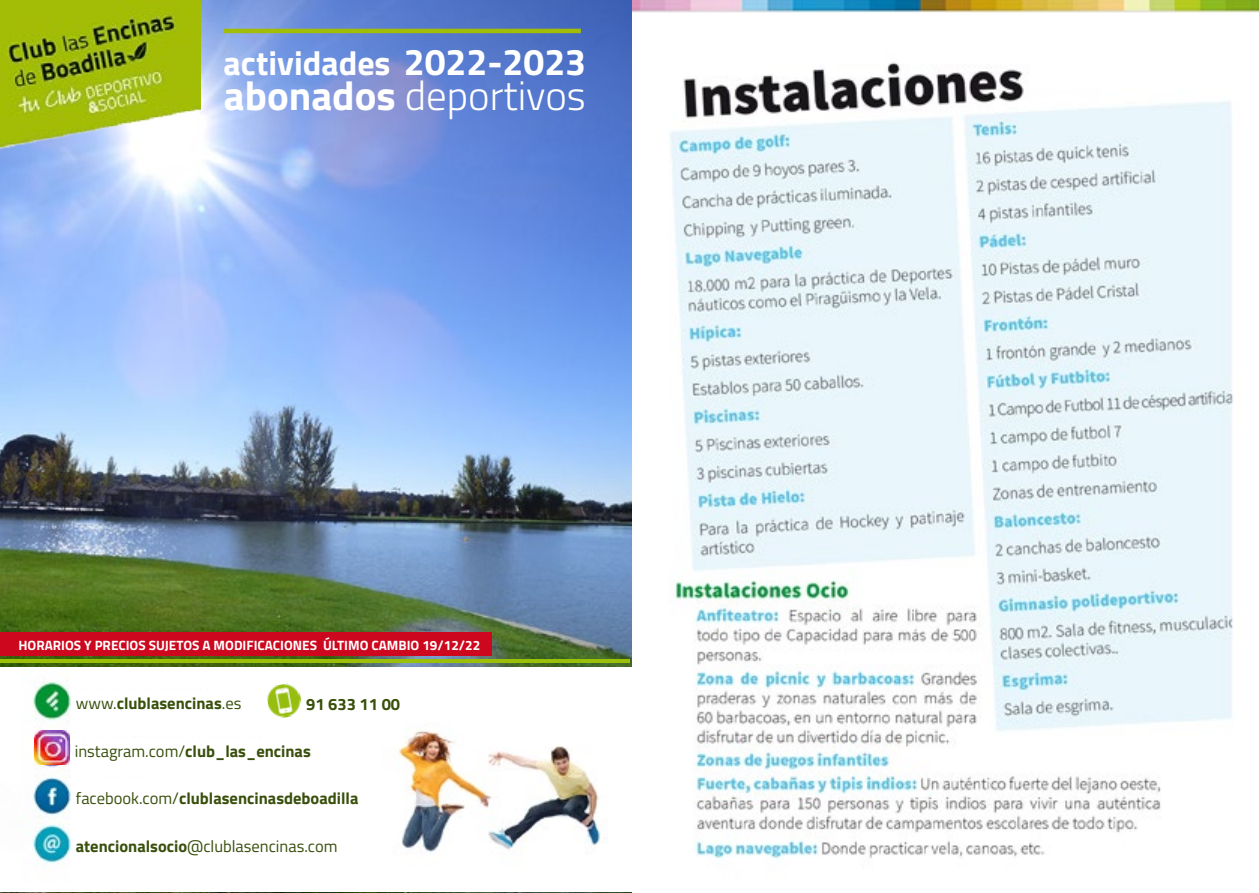
<style>
.page{position:relative;width:1259px;height:893px;background:#fff}
.page>*{position:absolute;margin:0;border:0;box-sizing:border-box;transform-origin:0 0}
.t1{font:300 40.8px "Titillium Web";color:#fff}
.t2{font:700 33.9px "Titillium Web";color:#fff}
.t3{font:700 16.5px "Titillium Web";color:#394f0c}
.t4{font:16.5px "Titillium Web";color:#394f0c}
.t5{font:700 13.5px "Titillium Web";color:#fff}
.s1{font-size:37.35px}
.s2{font-weight:700}
.s3{font-weight:400}
</style>
<div class="page">
<img style="left:631px;top:0;width:628px;height:12px">
<img style="left:0;top:0;width:631px;height:893px">
<img style="left:669px;top:62px;width:565px;height:797px">
<hr style="left:224px;top:29px;width:357px;height:4px;background:#a2bd07">
<div style="left:0;top:668px;width:653px;height:224px;background:#fff"></div>
<img style="left:32px;top:681px;width:39px;height:183px">
<img style="left:35px;top:731px;width:34px;height:34px">
<img style="left:267px;top:683px;width:35px;height:35px">
<img style="left:398px;top:730px;width:203px;height:123px">
<hr style="left:0;top:659px;width:629px;height:4px;background:#9ac00a">
<img style="left:0;top:0;width:200px;height:149px">
<div style="left:0;top:633px;width:491px;height:23px;background:#cd071e"></div>
<h2 class="t2" style="left:224px;top:38px;width:364px">actividades <span class="s1">2022-2023</span></h2>
<h1 class="t1" style="left:224px;top:66px;width:363px"><span class="s2">abonados</span> deportivos</h1>
<p class="t5" style="left:18px;top:635px;width:463px">HORARIOS Y PRECIOS SUJETOS A MODIFICACIONES ÚLTIMO CAMBIO 19/12/22</p>
<p class="t3" style="left:76px;top:691px;width:167px"><span class="s3">www.</span>clublasencinas<span class="s3">.es</span></p>
<p class="t3" style="left:306px;top:691px;width:96px">91 633 11 00</p>
<p class="t3" style="left:75px;top:739px;width:237px"><span class="s3">instagram.com/</span>club_las_encinas</p>
<p class="t3" style="left:76px;top:786px;width:284px"><span class="s3">facebook.com/</span>clublasencinasdeboadilla</p>
<p class="t4" style="left:76px;top:834px;width:263px"><span class="s2">atencionalsocio</span>@clublasencinas.com</p>
</div>
